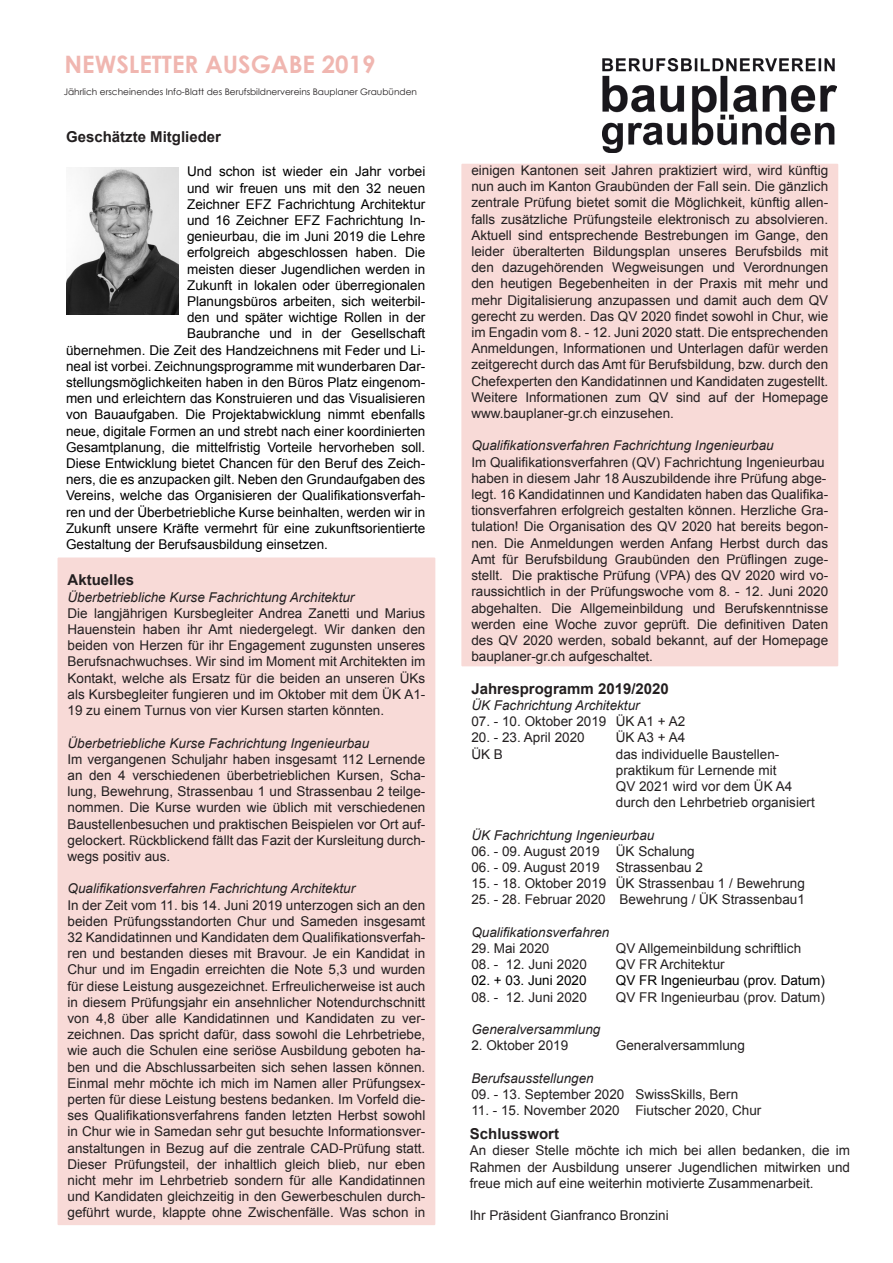
<style>
.page{position:relative;width:893px;height:1263px;background:#fff}
.page>*{position:absolute;margin:0;border:0;box-sizing:border-box;transform-origin:0 0}
.t1{font:700 24px "Century Gothic";color:#f0b6b0}
.t2{font:700 15px "Arial";color:#231f20}
.t3{font:13.5px/16.2px "Arial";color:#231f20;text-align:justify}
.t4{font:13.5px "Arial";color:#000}
.t5{font:italic 13.5px "Arial";color:#231f20}
.t6{font:9px "Century Gothic";color:#231f20}
</style>
<div class="page">
<div style="left:58px;top:558px;width:377px;height:666px;background:#f8dad7"></div>
<div style="left:58px;top:557px;width:377px;height:668px;border:2px solid #f8dad7"></div>
<img style="left:67px;top:167px;width:112px;height:148px">
<div style="left:462px;top:164px;width:375px;height:502px;background:#f8dad7"></div>
<div style="left:461px;top:164px;width:377px;height:502px;border:2px solid #f8dad7"></div>
<img style="left:602px;top:58px;width:234px;height:95px">
<p class="t1" style="left:65px;top:46px;width:313px">NEWSLETTER AUSGABE 2019</p>
<p class="t6" style="left:64px;top:85px;width:355px">Jährlich erscheinendes Info-Blatt des Berufsbildnervereins Bauplaner Graubünden</p>
<p class="t2" style="left:66px;top:127px;width:157px">Geschätzte Mitglieder</p>
<p class="t4" style="left:187px;top:163px;width:240px">Und schon ist wieder ein Jahr vorbei</p>
<p class="t4" style="left:187px;top:179px;width:240px">und wir freuen uns mit den 32 neuen</p>
<p class="t4" style="left:187px;top:195px;width:240px">Zeichner EFZ Fachrichtung Architektur</p>
<p class="t4" style="left:187px;top:211px;width:240px">und 16 Zeichner EFZ Fachrichtung In-</p>
<p class="t4" style="left:187px;top:228px;width:240px">genieurbau, die im Juni 2019 die Lehre</p>
<p class="t4" style="left:187px;top:244px;width:240px">erfolgreich abgeschlossen haben. Die</p>
<p class="t4" style="left:187px;top:260px;width:240px">meisten dieser Jugendlichen werden in</p>
<p class="t4" style="left:187px;top:276px;width:240px">Zukunft in lokalen oder überregionalen</p>
<p class="t4" style="left:187px;top:292px;width:240px">Planungsbüros arbeiten, sich weiterbil-</p>
<p class="t4" style="left:187px;top:309px;width:240px">den und später wichtige Rollen in der</p>
<p class="t4" style="left:187px;top:325px;width:240px">Baubranche und in der Gesellschaft</p>
<p class="t4" style="left:66px;top:341px;width:361px">übernehmen. Die Zeit des Handzeichnens mit Feder und Li-</p>
<p class="t4" style="left:66px;top:357px;width:361px">neal ist vorbei. Zeichnungsprogramme mit wunderbaren Dar-</p>
<p class="t4" style="left:66px;top:373px;width:361px">stellungsmöglichkeiten haben in den Büros Platz eingenom-</p>
<p class="t4" style="left:66px;top:390px;width:361px">men und erleichtern das Konstruieren und das Visualisieren</p>
<p class="t4" style="left:66px;top:406px;width:361px">von Bauaufgaben. Die Projektabwicklung nimmt ebenfalls</p>
<p class="t4" style="left:66px;top:422px;width:361px">neue, digitale Formen an und strebt nach einer koordinierten</p>
<p class="t4" style="left:66px;top:438px;width:361px">Gesamtplanung, die mittelfristig Vorteile hervorheben soll.</p>
<p class="t4" style="left:66px;top:454px;width:361px">Diese Entwicklung bietet Chancen für den Beruf des Zeich-</p>
<p class="t4" style="left:66px;top:471px;width:361px">ners, die es anzupacken gilt. Neben den Grundaufgaben des</p>
<p class="t4" style="left:66px;top:487px;width:361px">Vereins, welche das Organisieren der Qualifikationsverfah-</p>
<p class="t4" style="left:66px;top:503px;width:361px">ren und der Überbetriebliche Kurse beinhalten, werden wir in</p>
<p class="t4" style="left:66px;top:519px;width:361px">Zukunft unsere Kräfte vermehrt für eine zukunftsorientierte</p>
<p class="t4" style="left:66px;top:535px;width:263px">Gestaltung der Berufsausbildung einsetzen.</p>
<p class="t2" style="left:68px;top:570px;width:68px">Aktuelles</p>
<p class="t5" style="left:68px;top:588px;width:288px">Überbetriebliche Kurse Fachrichtung Architektur</p>
<p class="t3" style="left:68px;top:605px;width:359px">Die langjährigen Kursbegleiter Andrea Zanetti und Marius Hauenstein haben ihr Amt niedergelegt. Wir danken den beiden von Herzen für ihr Engagement zugunsten unseres Berufsnachwuchses. Wir sind im Moment mit Architekten im Kontakt, welche als Ersatz für die beiden an unseren ÜKs als Kursbegleiter fungieren und im Oktober mit dem ÜK A1- 19 zu einem Turnus von vier Kursen starten könnten.</p>
<p class="t5" style="left:68px;top:734px;width:303px">Überbetriebliche Kurse Fachrichtung Ingenieurbau</p>
<p class="t3" style="left:68px;top:751px;width:359px">Im vergangenen Schuljahr haben insgesamt 112 Lernende an den 4 verschiedenen überbetrieblichen Kursen, Scha&shy;lung, Bewehrung, Strassenbau 1 und Strassenbau 2 teilge&shy;nommen. Die Kurse wurden wie üblich mit verschiedenen Baustellenbesuchen und praktischen Beispielen vor Ort auf&shy;gelockert. Rückblickend fällt das Fazit der Kursleitung durch&shy;wegs positiv aus.</p>
<p class="t5" style="left:68px;top:880px;width:289px">Qualifikationsverfahren Fachrichtung Architektur</p>
<p class="t3" style="left:68px;top:897px;width:359px">In der Zeit vom 11. bis 14. Juni 2019 unterzogen sich an den beiden Prüfungsstandorten Chur und Sameden insgesamt 32 Kandidatinnen und Kandidaten dem Qualifikationsverfah&shy;ren und bestanden dieses mit Bravour. Je ein Kandidat in Chur und im Engadin erreichten die Note 5,3 und wurden für diese Leistung ausgezeichnet. Erfreulicherweise ist auch in diesem Prüfungsjahr ein ansehnlicher Notendurchschnitt von 4,8 über alle Kandidatinnen und Kandidaten zu ver&shy;zeichnen. Das spricht dafür, dass sowohl die Lehrbetriebe, wie auch die Schulen eine seriöse Ausbildung geboten ha&shy;ben und die Abschlussarbeiten sich sehen lassen können.<br>Einmal mehr möchte ich mich im Namen aller Prüfungsex&shy;perten für diese Leistung bestens bedanken. Im Vorfeld die&shy;ses Qualifikationsverfahrens fanden letzten Herbst sowohl in Chur wie in Samedan sehr gut besuchte Informationsver&shy;anstaltungen in Bezug auf die zentrale CAD-Prüfung statt.<br>Dieser Prüfungsteil, der inhaltlich gleich blieb, nur eben nicht mehr im Lehrbetrieb sondern für alle Kandidatinnen und Kandidaten gleichzeitig in den Gewerbeschulen durch&shy;geführt wurde, klappte ohne Zwischenfälle. Was schon in</p>
<p class="t3" style="left:471px;top:162px;width:358px">einigen Kantonen seit Jahren praktiziert wird, wird künftig nun auch im Kanton Graubünden der Fall sein. Die gänzlich zentrale Prüfung bietet somit die Möglichkeit, künftig allen&shy;falls zusätzliche Prüfungsteile elektronisch zu absolvieren.<br>Aktuell sind entsprechende Bestrebungen im Gange, den leider überalterten Bildungsplan unseres Berufsbilds mit den dazugehörenden Wegweisungen und Verordnungen den heutigen Begebenheiten in der Praxis mit mehr und mehr Digitalisierung anzupassen und damit auch dem QV gerecht zu werden. Das QV 2020 findet sowohl in Chur, wie im Engadin vom 8. - 12. Juni 2020 statt. Die entsprechenden Anmeldungen, Informationen und Unterlagen dafür werden zeitgerecht durch das Amt für Berufsbildung, bzw. durch den Chefexperten den Kandidatinnen und Kandidaten zugestellt.</p>
<p class="t3" style="left:471px;top:389px;width:358px">Weitere Informationen zum QV sind auf der Homepage www.bauplaner-gr.ch einzusehen.</p>
<p class="t5" style="left:471px;top:437px;width:304px">Qualifikationsverfahren Fachrichtung Ingenieurbau</p>
<p class="t3" style="left:471px;top:454px;width:355px">Im Qualifikationsverfahren (QV) Fachrichtung Ingenieurbau</p>
<p class="t3" style="left:471px;top:470px;width:356px">haben in diesem Jahr 18 Auszubildende ihre Prüfung abge-</p>
<p class="t3" style="left:471px;top:486px;width:358px">legt. 16 Kandidatinnen und Kandidaten haben das Qualifika-</p>
<p class="t3" style="left:471px;top:503px;width:358px">tionsverfahren erfolgreich gestalten können. Herzliche Gra&shy;tulation! Die Organisation des QV 2020 hat bereits begon&shy;nen. Die Anmeldungen werden Anfang Herbst durch das Amt für Berufsbildung Graubünden den Prüflingen zuge&shy;stellt. Die praktische Prüfung (VPA) des QV 2020 wird vo&shy;raussichtlich in der Prüfungswoche vom 8. - 12. Juni 2020 abgehalten. Die Allgemeinbildung und Berufskenntnisse werden eine Woche zuvor geprüft. Die definitiven Daten des QV 2020 werden, sobald bekannt, auf der Homepage bauplaner-gr.ch aufgeschaltet.</p>
<p class="t2" style="left:471px;top:678px;width:199px">Jahresprogramm 2019/2020</p>
<p class="t5" style="left:471px;top:696px;width:170px">ÜK Fachrichtung Architektur</p>
<p class="t3" style="left:471px;top:713px;width:215px">07. - 10. Oktober 2019 ÜK A1 + A2</p>
<p class="t3" style="left:471px;top:730px;width:115px">20. - 23. April 2020</p>
<p class="t3" style="left:616px;top:730px;width:71px">ÜK A3 + A4</p>
<p class="t3" style="left:471px;top:746px;width:33px">ÜK B</p>
<p class="t3" style="left:616px;top:746px;width:200px;text-align:left">das individuelle Baustellen&shy;praktikum für Lernende mit<br>QV 2021 wird vor dem ÜK A4 durch den Lehrbetrieb organisiert</p>
<p class="t5" style="left:471px;top:826px;width:185px">ÜK Fachrichtung Ingenieurbau</p>
<p class="t3" style="left:471px;top:843px;width:225px">06. - 09. August 2019 ÜK Schalung</p>
<p class="t3" style="left:471px;top:859px;width:233px">06. - 09. August 2019 Strassenbau 2</p>
<p class="t3" style="left:471px;top:875px;width:335px">15. - 18. Oktober 2019 ÜK Strassenbau 1 / Bewehrung</p>
<p class="t3" style="left:471px;top:892px;width:335px">25. - 28. Februar 2020 Bewehrung / ÜK Strassenbau1</p>
<p class="t5" style="left:471px;top:923px;width:140px">Qualifikationsverfahren</p>
<p class="t3" style="left:471px;top:940px;width:80px">29. Mai 2020</p>
<p class="t3" style="left:616px;top:940px;width:187px">QV Allgemeinbildung schriftlich</p>
<p class="t3" style="left:471px;top:956px;width:117px">08. - 12. Juni 2020</p>
<p class="t3" style="left:616px;top:956px;width:110px">QV FR Architektur</p>
<p class="t4" style="left:471px;top:972px;width:117px">02. + 03. Juni 2020</p>
<p class="t4" style="left:616px;top:972px;width:211px">QV FR Ingenieurbau (prov. Datum)</p>
<p class="t3" style="left:471px;top:989px;width:117px">08. - 12. Juni 2020</p>
<p class="t3" style="left:616px;top:989px;width:211px">QV FR Ingenieurbau (prov. Datum)</p>
<p class="t5" style="left:471px;top:1020px;width:131px">Generalversammlung</p>
<p class="t3" style="left:471px;top:1037px;width:98px">2. Oktober 2019</p>
<p class="t3" style="left:616px;top:1037px;width:131px">Generalversammlung</p>
<p class="t5" style="left:471px;top:1069px;width:124px">Berufsausstellungen</p>
<p class="t3" style="left:471px;top:1086px;width:268px">09. - 13. September 2020 SwissSkills, Bern</p>
<p class="t3" style="left:471px;top:1102px;width:292px">11. - 15. November 2020 Fiutscher 2020, Chur</p>
<p class="t2" style="left:470px;top:1124px;width:91px">Schlusswort</p>
<p class="t3" style="left:470px;top:1143px;width:382px">An dieser Stelle möchte ich mich bei allen bedanken, die im Rahmen der Ausbildung unserer Jugendlichen mitwirken und freue mich auf eine weiterhin motivierte Zusammenarbeit.</p>
<p class="t3" style="left:470px;top:1207px;width:200px">Ihr Präsident Gianfranco Bronzini</p>
</div>
